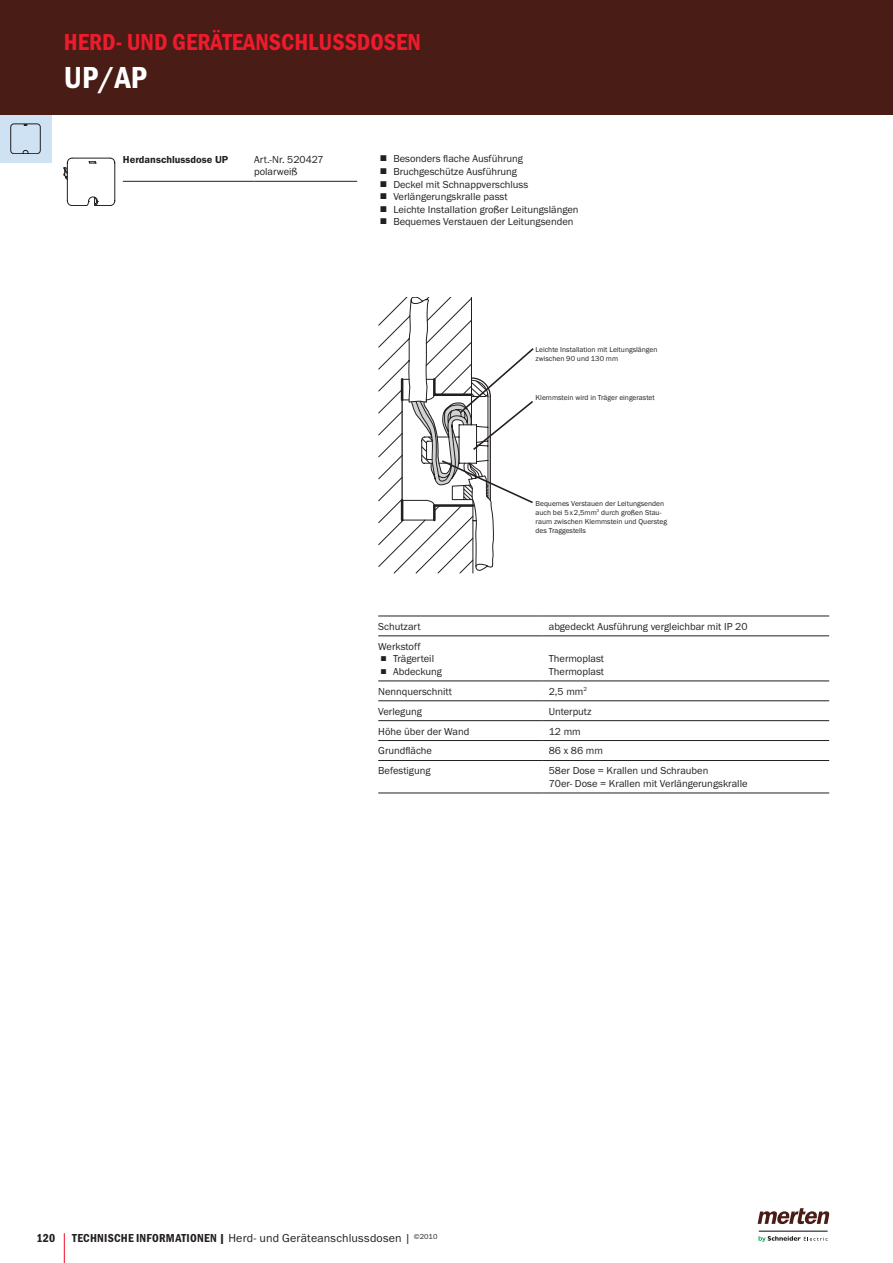
<style>
.page{position:relative;width:893px;height:1263px;background:#fff}
.page>*{position:absolute;margin:0;border:0;box-sizing:border-box;transform-origin:0 0}
.t1{font:31.5px "Franklin Got T Dem Con";color:#fff}
.t2{font:24px "Franklin Got T Dem Con";color:#ee1b2d}
.t3{font:12px "Franklin Got T Boo";letter-spacing:.015em;color:#231f20}
.t4{font:12px "Franklin Got T Dem Con";letter-spacing:.02em;color:#231f20}
.t5{font:10.5px/12.6px "Franklin Got T Boo";color:#231f20}
.t6{font:10.5px "Franklin Got T Dem";color:#231f20}
.t7{font:10.5px/12.6px "Graph Sch";color:#231f20;text-align:justify}
.t8{font:700 10.5px/12.6px "Arial";color:#231f20}
.t9{font:7.5px/9px "Franklin Got T Boo";color:#231f20}
.s1{font-family:"Franklin Got T Dem Con"}
</style>
<div class="page">
<div style="left:0;top:115px;width:51px;height:48px;background:#cee2f4"></div>
<hr style="left:123px;top:181px;width:131px;height:1px;background:#231f20">
<hr style="left:254px;top:181px;width:103px;height:1px;background:#231f20">
<svg style="left:64px;top:158px;width:51px;height:48px"></svg>
<svg style="left:378px;top:298px;width:156px;height:275px"></svg>
<hr style="left:378px;top:616px;width:165px;height:1px;background:#231f20">
<hr style="left:543px;top:616px;width:286px;height:1px;background:#231f20">
<hr style="left:378px;top:636px;width:165px;height:1px;background:#231f20">
<hr style="left:543px;top:636px;width:286px;height:1px;background:#231f20">
<hr style="left:378px;top:740px;width:165px;height:1px;background:#231f20">
<hr style="left:543px;top:740px;width:286px;height:1px;background:#231f20">
<hr style="left:378px;top:760px;width:165px;height:1px;background:#231f20">
<hr style="left:543px;top:760px;width:286px;height:1px;background:#231f20">
<hr style="left:378px;top:793px;width:165px;height:1px;background:#231f20">
<hr style="left:543px;top:793px;width:286px;height:1px;background:#231f20">
<hr style="left:378px;top:681px;width:165px;height:1px;background:#231f20">
<hr style="left:543px;top:681px;width:286px;height:1px;background:#231f20">
<hr style="left:378px;top:700px;width:165px;height:1px;background:#231f20">
<hr style="left:543px;top:700px;width:286px;height:1px;background:#231f20">
<hr style="left:378px;top:720px;width:165px;height:1px;background:#231f20">
<hr style="left:543px;top:720px;width:286px;height:1px;background:#231f20">
<div style="left:0;top:0;width:893px;height:115px;background:#4a1c16"></div>
<svg style="left:758px;top:1236px;width:70px;height:6px"></svg>
<hr style="left:759px;top:1230px;width:69px;height:2px;background:#231f20">
<svg style="left:758px;top:1208px;width:71px;height:16px"></svg>
<hr style="left:64px;top:1233px;width:1px;height:30px;background:#ee1b2d">
<svg style="left:11px;top:124px;width:30px;height:30px"></svg>
<h2 class="t2" style="left:64px;top:28px;width:359px">H ERD- UND G ERÄTEANSCHLUSSDOSEN</h2>
<h1 class="t1" style="left:64px;top:59px;width:85px">U P/AP</h1>
<p class="t6" style="left:123px;top:153px;width:107px">Herdanschlussdose UP</p>
<p class="t5" style="left:254px;top:153px;width:71px">Art.-Nr. 520427 polarweiß</p>
<p class="t5" style="left:393px;top:153px;width:187px">Besonders flache Ausführung Bruchgeschütze Ausführung<br>Deckel mit Schnappverschluss Verlängerungskralle passt<br>Leichte Installation großer Leitungslängen Bequemes Verstauen der Leitungsenden</p>
<p class="t7" style="left:381px;top:151px;width:8px">b b b b b b</p>
<p class="t9" style="left:536px;top:345px;width:123px">Leichte Installation mit Leitungslängen zwischen 90 und 130 mm</p>
<p class="t9" style="left:536px;top:394px;width:121px">Klemmstein wird in Träger eingerastet</p>
<p class="t9" style="left:536px;top:499px;width:133px">Bequemes Verstauen der Leitungsenden auch bei 5x2,5mm<sup>2</sup> durch großen Stau&shy;raum zwischen Klemmstein und Quersteg des Traggestells</p>
<p class="t5" style="left:378px;top:620px;width:44px">Schutzart</p>
<p class="t5" style="left:549px;top:620px;width:200px">abgedeckt Ausführung vergleichbar mit IP 20</p>
<p class="t5" style="left:393px;top:640px;width:50px;text-indent:-15px">Werkstoff<br>Trägerteil<br>Abdeckung</p>
<p class="t8" style="left:380px;top:652px;width:8px">■ ■</p>
<p class="t5" style="left:549px;top:653px;width:57px">Thermoplast<br>Thermoplast</p>
<p class="t5" style="left:378px;top:685px;width:75px">Nennquerschnitt</p>
<p class="t5" style="left:549px;top:685px;width:40px">2,5 mm<sup>2</sup></p>
<p class="t5" style="left:378px;top:705px;width:45px">Verlegung</p>
<p class="t5" style="left:549px;top:705px;width:44px">Unterputz</p>
<p class="t5" style="left:378px;top:725px;width:93px">Höhe über der Wand</p>
<p class="t5" style="left:549px;top:725px;width:34px">12 mm</p>
<p class="t5" style="left:378px;top:745px;width:55px">Grundfläche</p>
<p class="t5" style="left:549px;top:745px;width:56px">86 x 86 mm</p>
<p class="t5" style="left:378px;top:765px;width:54px">Befestigung</p>
<p class="t5" style="left:549px;top:765px;width:200px">58er Dose = Krallen und Schrauben<br>70er- Dose = Krallen mit Verlängerungskralle</p>
<p class="t4" style="left:36px;top:1231px;width:20px">12 0</p>
<p class="t4" style="left:72px;top:1231px;width:8px">TECHN</p>
<p class="t4" style="left:104px;top:1231px;width:11px">ISCHE</p>
<p class="t4" style="left:136px;top:1231px;width:69px">INFORMATIONEN</p>
<p class="t3" style="left:219px;top:1232px;width:220px"><span class="s1">|</span> Herd- und Geräteanschlussdosen | <sup>©2010</sup></p>
</div>
